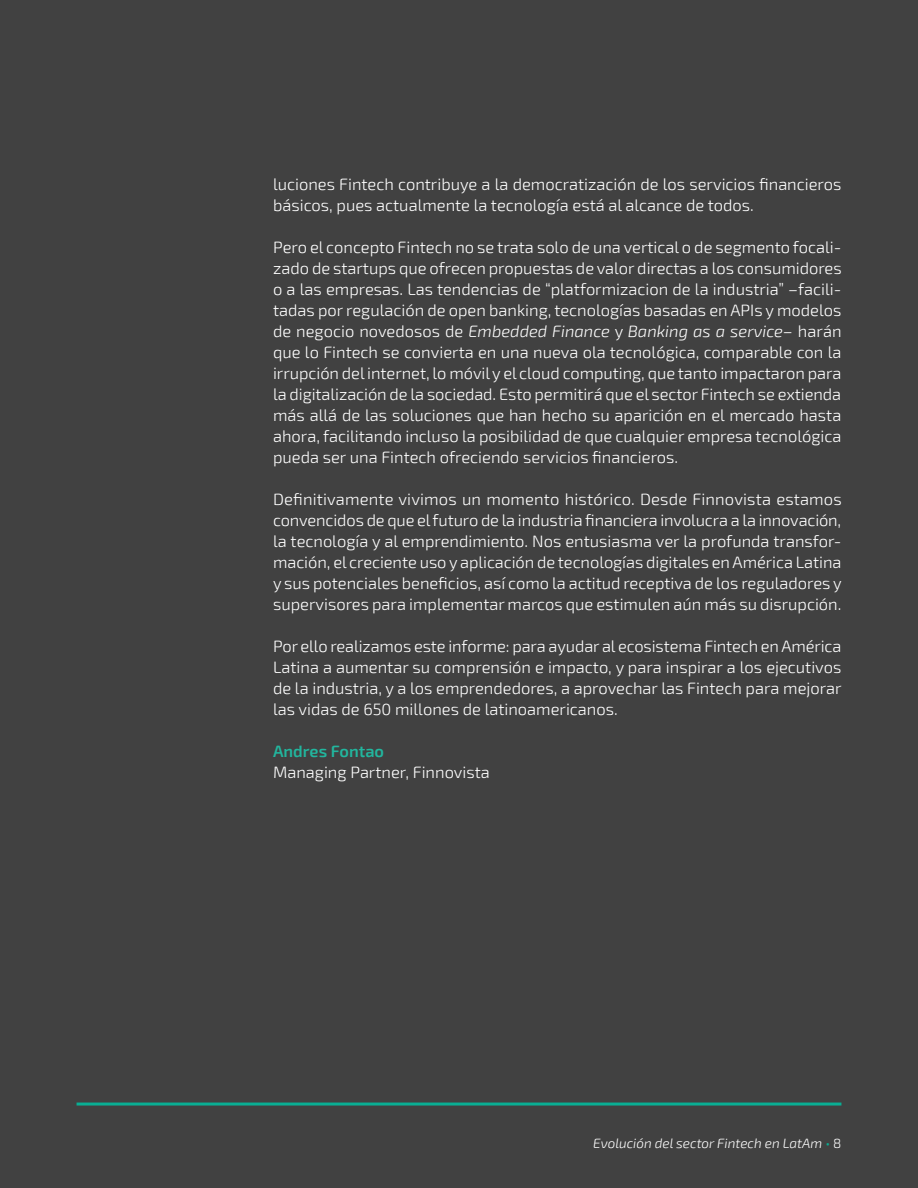
<style>
.page{position:relative;width:918px;height:1188px;background:#414141}
.page>*{position:absolute;margin:0;border:0;box-sizing:border-box;transform-origin:0 0}
.t1{font:300 16.5px/21px "Exo 2";color:#fff;text-align:justify}
.t2{font:600 16.5px "Exo 2";color:#22b69e}
.t3{font:italic 300 13.5px "Exo 2";color:#fff}
.s1{font-style:italic}
.s2{font-style:normal;color:#09ae93}
.s3{font-style:normal}
</style>
<div class="page">
<hr style="left:77px;top:1103px;width:764px;height:3px;background:#09ae93">
<p class="t1" style="left:273px;top:173px;width:570px">luciones Fintech contribuye a la democratización de los servicios financieros básicos, pues actualmente la tecnología está al alcance de todos.</p>
<p class="t1" style="left:273px;top:236px;width:570px">Pero el concepto Fintech no se trata solo de una vertical o de segmento focali&shy;zado de startups que ofrecen propuestas de valor directas a los consumidores o a las empresas. Las tendencias de “platformizacion de la industria” –facili&shy;tadas por regulación de open banking, tecnologías basadas en APIs y modelos de negocio novedosos de <span class="s1">Embedded Finance</span> y <span class="s1">Banking as a service</span>– harán que lo Fintech se convierta en una nueva ola tecnológica, comparable con la irrupción del internet, lo móvil y el cloud computing, que tanto impactaron para la digitalización de la sociedad. Esto permitirá que el sector Fintech se extienda más allá de las soluciones que han hecho su aparición en el mercado hasta ahora, facilitando incluso la posibilidad de que cualquier empresa tecnológica pueda ser una Fintech ofreciendo servicios financieros.</p>
<p class="t1" style="left:273px;top:488px;width:570px">Definitivamente vivimos un momento histórico. Desde Finnovista estamos convencidos de que el futuro de la industria financiera involucra a la innovación, la tecnología y al emprendimiento. Nos entusiasma ver la profunda transfor&shy;mación, el creciente uso y aplicación de tecnologías digitales en América Latina y sus potenciales beneficios, así como la actitud receptiva de los reguladores y supervisores para implementar marcos que estimulen aún más su disrupción.</p>
<p class="t1" style="left:273px;top:635px;width:570px">Por ello realizamos este informe: para ayudar al ecosistema Fintech en América Latina a aumentar su comprensión e impacto, y para inspirar a los ejecutivos de la industria, y a los emprendedores, a aprovechar las Fintech para mejorar las vidas de 650 millones de latinoamericanos.</p>
<p class="t2" style="left:273px;top:739px;width:113px">Andres Fontao</p>
<p class="t1" style="left:273px;top:761px;width:218px">Managing Partner, Finnovista</p>
<p class="t3" style="left:593px;top:1134px;width:250px">Evolución del sector Fintech en LatAm <span class="s2">•</span> <span class="s3">8</span></p>
</div>
